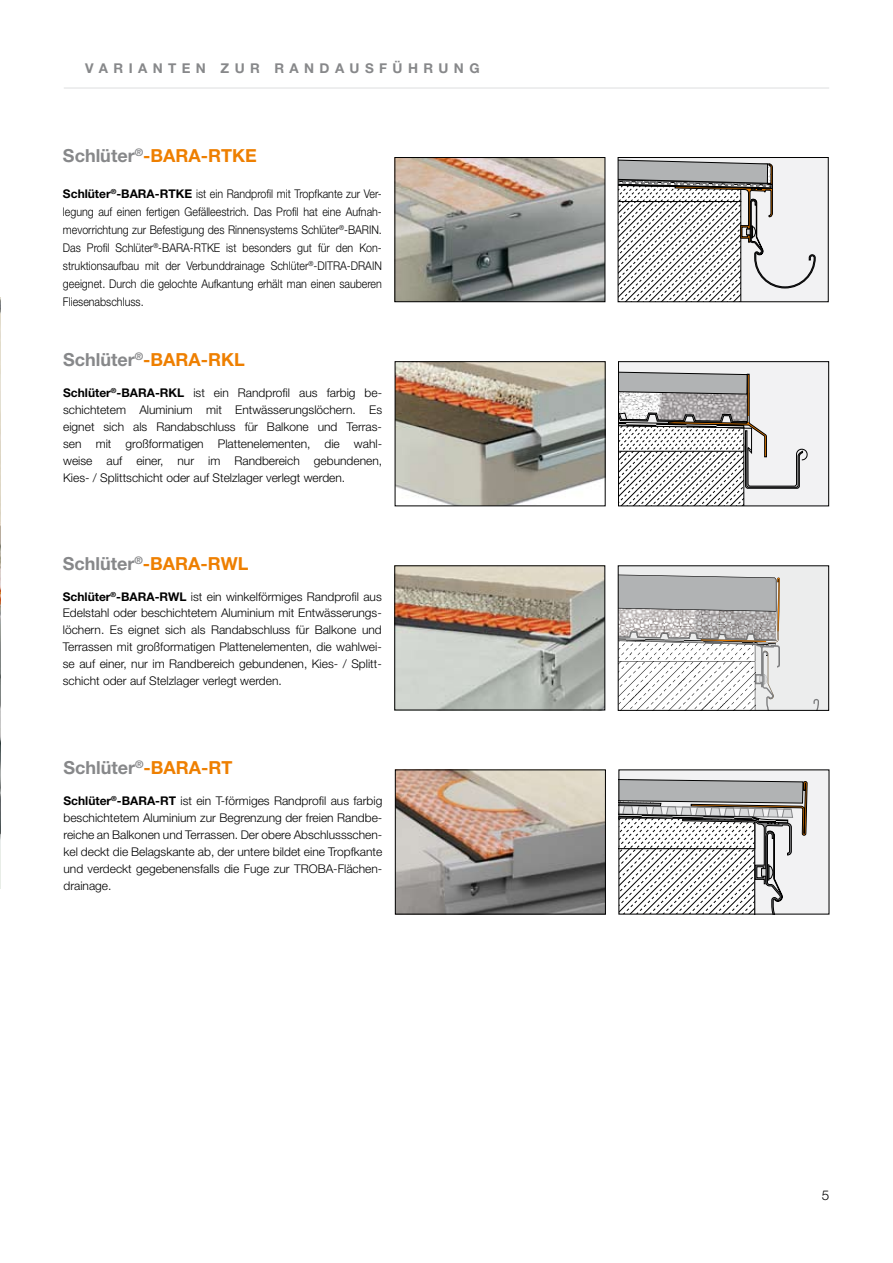
<style>
.page{position:relative;width:893px;height:1263px;background:#fff}
.page>*{position:absolute;margin:0;border:0;box-sizing:border-box;transform-origin:0 0}
.t1{font:700 18px "Helvetica Neue LT Pro";color:#ee7f00}
.t2{font:700 18px "Helvetica Neue LT Pro";color:#87888a}
.t3{font:700 13.5px "Helvetica Neue LT Pro";letter-spacing:.4em;color:#87888a}
.t4{font:300 13.5px "Helvetica Neue LT Pro";color:#000}
.t5{font:300 12px/17px "Helvetica Neue LT Pro";color:#000;text-align:justify}
.t6{font:300 12px/18px "Helvetica Neue LT Pro";color:#000;text-align:justify;scale:.89 1}
.s1{color:#87888a}
.s2{font-weight:700}
.s3{color:#ee7f00}
</style>
<div class="page">
<svg style="left:620px;top:159px;width:206px;height:141px"></svg>
<div style="left:618px;top:157px;width:210px;height:145px;border:1px solid #000"></div>
<img style="left:397px;top:159px;width:206px;height:141px">
<div style="left:395px;top:157px;width:210px;height:145px;border:1px solid #000"></div>
<img style="left:397px;top:363px;width:206px;height:141px">
<div style="left:395px;top:361px;width:210px;height:145px;border:1px solid #000"></div>
<svg style="left:620px;top:363px;width:207px;height:141px"></svg>
<div style="left:618px;top:361px;width:211px;height:145px;border:1px solid #000"></div>
<img style="left:397px;top:568px;width:206px;height:140px">
<img style="left:397px;top:772px;width:207px;height:140px">
<div style="left:395px;top:770px;width:211px;height:144px;border:1px solid #000"></div>
<svg style="left:621px;top:772px;width:206px;height:140px"></svg>
<hr style="left:64px;top:87px;width:765px;height:2px;background:#e8e9ea">
<hr style="left:0;top:298px;width:1px;height:591px;background:#b1b3b4">
<img style="left:0;top:298px;width:1px;height:590px">
<div style="left:618px;top:566px;width:211px;height:144px;background:#eceded"></div>
<svg style="left:620px;top:574px;width:199px;height:134px"></svg>
<p class="t3" style="left:85px;top:60px;width:396px">VARIANTEN ZUR RANDAUSFÜ HRUNG</p>
<h1 class="t1" style="left:63px;top:144px;width:195px"><span class="s1">Schlüter</span><sup>®</sup>-BARA-RTKE</h1>
<p class="t6" style="left:63px;top:184px;width:360px"><span class="s2">Schlüter</span><sup>®</sup><span class="s2">-BARA-RTKE</span> ist ein Randprofil mit Tropfkante zur Ver&shy;legung auf einen fertigen Gefälleestrich. Das Profil hat eine Aufnah&shy;mevorrichtung zur Befestigung des Rinnensystems Schlüter<sup>®</sup>-BARIN.<br>Das Profil Schlüter<sup>®</sup>-BARA-RTKE ist besonders gut für den Kon&shy;struktionsaufbau mit der Verbunddrainage Schlüter<sup>®</sup>-DITRA-DRAIN geeignet. Durch die gelochte Aufkantung erhält man einen sauberen Fliesenabschluss.</p>
<h1 class="t1" style="left:63px;top:348px;width:183px"><span class="s1">Schlüter</span><sup>®</sup>-BARA-RKL</h1>
<p class="t5" style="left:63px;top:384px;width:320px"><span class="s2">Schlüter</span><sup>®</sup><span class="s2">-BARA-RKL</span> ist ein Randprofil aus farbig be&shy;schichtetem Aluminium mit Entwässerungslöchern. Es eignet sich als Randabschluss für Balkone und Terras&shy;sen mit großformatigen Plattenelementen, die wahl&shy;weise auf einer, nur im Randbereich gebundenen, Kies- / Splittschicht oder auf Stelzlager verlegt werden.</p>
<h1 class="t1" style="left:63px;top:552px;width:187px"><span class="s1">Schlüter</span><sup>®</sup>-BARA-RWL</h1>
<p class="t5" style="left:63px;top:588px;width:320px"><span class="s2">Schlüter</span><sup>®</sup><span class="s2">-BARA-RWL</span> ist ein winkelförmiges Randprofil aus Edelstahl oder beschichtetem Aluminium mit Entwässerungs&shy;löchern. Es eignet sich als Randabschluss für Balkone und Terrassen mit großformatigen Plattenelementen, die wahlwei&shy;se auf einer, nur im Randbereich gebundenen, Kies- / Splitt&shy;schicht oder auf Stelzlager verlegt werden.</p>
<h1 class="t2" style="left:63px;top:756px;width:171px">Schlüter<sup>®</sup><span class="s3">-BARA-RT</span></h1>
<p class="t5" style="left:63px;top:792px;width:320px"><span class="s2">Schlüter</span><sup>®</sup><span class="s2">-BARA-RT</span> ist ein T-förmiges Randprofil aus farbig beschichtetem Aluminium zur Begrenzung der freien Randbe&shy;reiche an Balkonen und Terrassen. Der obere Abschlussschen&shy;kel deckt die Belagskante ab, der untere bildet eine Tropfkante und verdeckt gegebenensfalls die Fuge zur TROBA-Flächen&shy;drainage.</p>
<p class="t4" style="left:822px;top:1187px;width:9px">5</p>
</div>
